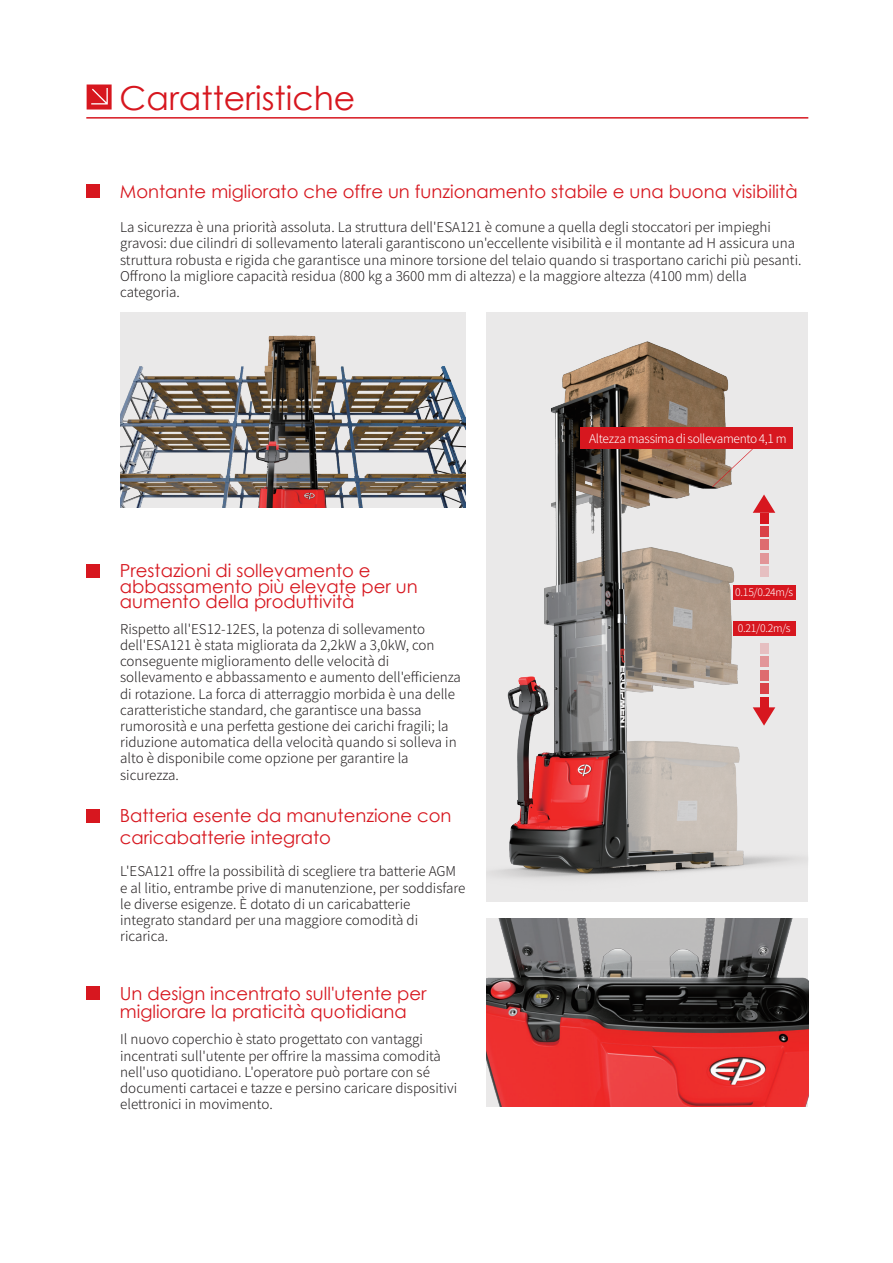
<style>
.page{position:relative;width:893px;height:1263px;background:#fff}
.page>*{position:absolute;margin:0;border:0;box-sizing:border-box;transform-origin:0 0}
.t1{font:33px "Century Gothic";color:#d7171f}
.t2{font:18px/15.6px "Century Gothic";color:#d7171f}
.t3{font:300 13.5px/16.2px "Source Han Sans CN";color:#231f20}
.t4{font:300 12px "Source Han Sans CN";letter-spacing:-.03em;color:#fff}
.t5{font:300 10.5px "Source Han Sans CN";letter-spacing:-.025em;color:#fff}
</style>
<div class="page">
<div style="left:86px;top:185px;width:14px;height:13px;background:#d7171f"></div>
<hr style="left:86px;top:117px;width:722px;height:2px;background:#d7171f">
<svg style="left:87px;top:84px;width:25px;height:25px"></svg>
<div style="left:86px;top:564px;width:14px;height:14px;background:#d7171f"></div>
<div style="left:86px;top:809px;width:14px;height:13px;background:#d7171f"></div>
<div style="left:86px;top:986px;width:14px;height:14px;background:#d7171f"></div>
<img style="left:487px;top:918px;width:321px;height:189px">
<img style="left:487px;top:312px;width:321px;height:590px">
<img style="left:120px;top:312px;width:346px;height:195px">
<div style="left:760px;top:513px;width:8px;height:10px;background:#d7171f"></div>
<div style="left:760px;top:526px;width:8px;height:11px;background:#da4147"></div>
<div style="left:760px;top:540px;width:8px;height:10px;background:#de6b6f"></div>
<div style="left:760px;top:553px;width:8px;height:11px;background:#e29598"></div>
<div style="left:760px;top:567px;width:8px;height:10px;background:#e6bfc1"></div>
<svg style="left:753px;top:494px;width:22px;height:19px"></svg>
<div style="left:760px;top:697px;width:8px;height:10px;background:#d7171f"></div>
<div style="left:760px;top:683px;width:8px;height:11px;background:#da4147"></div>
<div style="left:760px;top:670px;width:8px;height:10px;background:#de6b6f"></div>
<div style="left:760px;top:656px;width:8px;height:11px;background:#e29598"></div>
<div style="left:760px;top:643px;width:8px;height:10px;background:#e6bfc1"></div>
<svg style="left:753px;top:707px;width:22px;height:19px"></svg>
<div style="left:581px;top:427px;width:212px;height:22px;background:#d7171f"></div>
<div style="left:733px;top:586px;width:62px;height:14px;background:#d7171f"></div>
<div style="left:733px;top:621px;width:62px;height:14px;background:#d7171f"></div>
<svg style="left:712px;top:449px;width:41px;height:38px;background:#c4b5aa"></svg>
<h1 class="t1" style="left:120px;top:75px;width:237px">Caratteristiche</h1>
<h2 class="t2" style="left:120px;top:183px;width:679px">Montante migliorato che offre un funzionamento stabile e una buona visibilità</h2>
<p class="t3" style="left:120px;top:219px;width:683px">La sicurezza è una priorità assoluta. La struttura dell'ESA121 è comune a quella degli stoccatori per impieghi gravosi: due cilindri di sollevamento laterali garantiscono un'eccellente visibilità e il montante ad H assicura una struttura robusta e rigida che garantisce una minore torsione del telaio quando si trasportano carichi più pesanti.<br>Offrono la migliore capacità residua (800 kg a 3600 mm di altezza) e la maggiore altezza (4100 mm) della categoria.</p>
<h2 class="t2" style="left:120px;top:562px;width:300px">Prestazioni di sollevamento e abbassamento più elevate per un aumento della produttività</h2>
<p class="t3" style="left:120px;top:621px;width:342px">Rispetto all'ES12-12ES, la potenza di sollevamento dell'ESA121 è stata migliorata da 2,2kW a 3,0kW, con conseguente miglioramento delle velocità di sollevamento e abbassamento e aumento dell'efficienza di rotazione. La forca di atterraggio morbida è una delle caratteristiche standard, che garantisce una bassa rumorosità e una perfetta gestione dei carichi fragili; la riduzione automatica della velocità quando si solleva in alto è disponibile come opzione per garantire la sicurezza.</p>
<h2 class="t2" style="left:120px;top:804px;width:333px;line-height:21.6px">Batteria esente da manutenzione con caricabatterie integrato</h2>
<p class="t3" style="left:120px;top:863px;width:347px">L'ESA121 offre la possibilità di scegliere tra batterie AGM e al litio, entrambe prive di manutenzione, per soddisfare le diverse esigenze. È dotato di un caricabatterie integrato standard per una maggiore comodità di ricarica.</p>
<h2 class="t2" style="left:120px;top:983px;width:308px;line-height:18.6px">Un design incentrato sull'utente per migliorare la praticità quotidiana</h2>
<p class="t3" style="left:120px;top:1032px;width:338px">Il nuovo coperchio è stato progettato con vantaggi incentrati sull'utente per offrire la massima comodità nell'uso quotidiano. L'operatore può portare con sé documenti cartacei e tazze e persino caricare dispositivi elettronici in movimento.</p>
<p class="t4" style="left:589px;top:432px;width:199px">Altezza massima di sollevamento 4,1 m</p>
<p class="t5" style="left:735px;top:586px;width:59px">0.15/0.24m/s</p>
<p class="t5" style="left:738px;top:622px;width:54px">0.21/0.2m/s</p>
</div>
